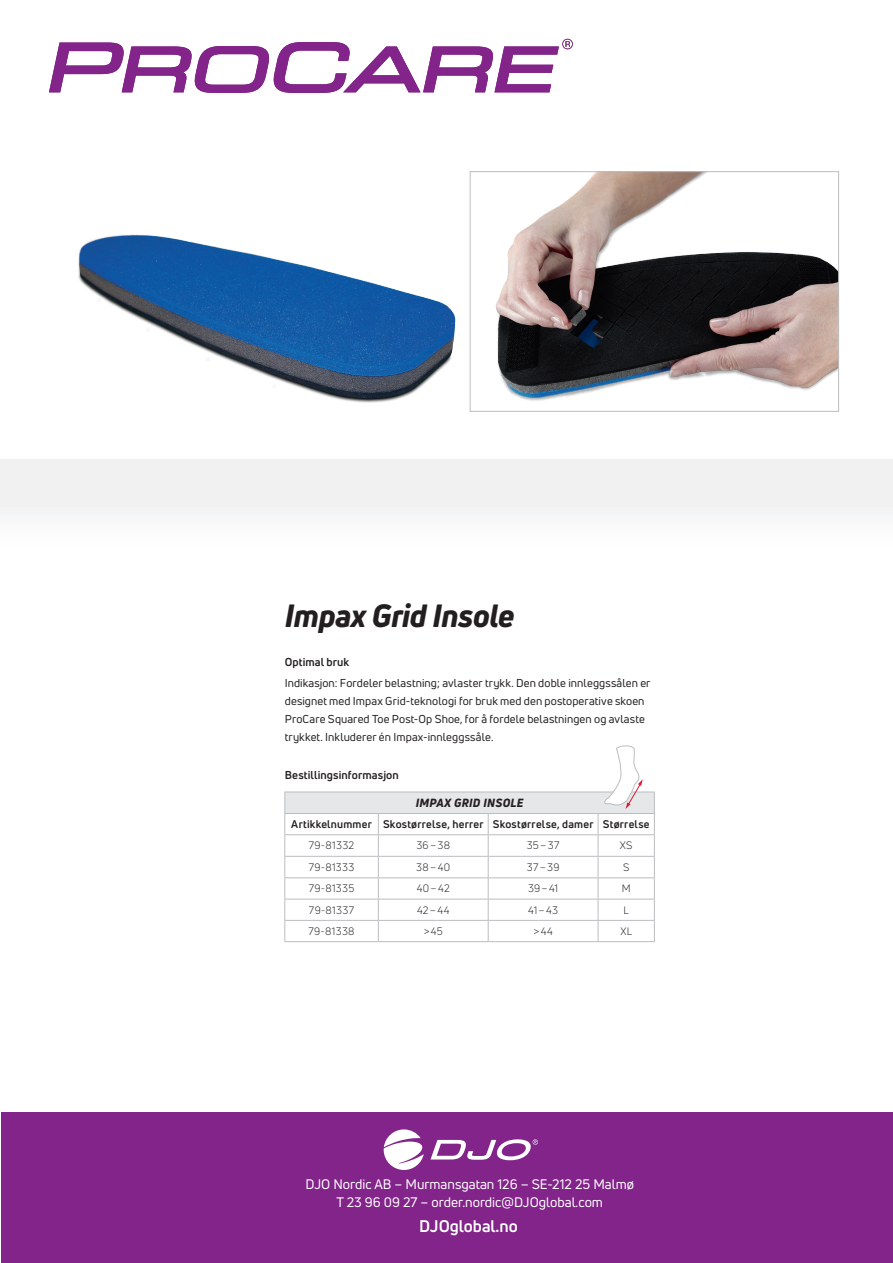
<style>
.page{position:relative;width:893px;height:1263px;background:#fff}
.page>*{position:absolute;margin:0;border:0;box-sizing:border-box;transform-origin:0 0}
.Produktnamn_21_25{font:italic 800 31.5px "Uni Neue";letter-spacing:-.015em;color:#231f20}
.t1{font:700 16.5px "Uni Neue";color:#fff}
.t2{font:13.5px "Uni Neue";color:#fff}
.Tabellcell_produktna{font:italic 800 11.7px "Uni Neue";letter-spacing:.025em;color:#231f20}
.Bröd_Optimal_Beställ{font:11.25px/18px "Uni Neue";letter-spacing:.01em;color:#231f20}
.Rubrik_Optimal_Bestä{font:700 11.25px "Uni Neue";letter-spacing:.01em;color:#231f20}
.Tabellcell_rubrik{font:700 10.8px "Uni Neue";letter-spacing:.025em;color:#231f20}
.Tabellcell_bröd{font:10.5px "Uni Neue";letter-spacing:.035em;color:#231f20}
</style>
<div class="page">
<svg style="left:49px;top:39px;width:524px;height:54px"></svg>
<div style="left:1px;top:1112px;width:892px;height:151px;background:#822489"></div>
<div style="left:1px;top:459px;width:892px;height:345px;background:linear-gradient(to right,#fcfcfc,#fcfcfc)"></div>
<img style="left:78px;top:234px;width:378px;height:169px">
<img style="left:495px;top:173px;width:342px;height:228px">
<div style="left:470px;top:171px;width:369px;height:241px;border:1px solid #bcbdc0"></div>
<svg style="left:384px;top:1129px;width:40px;height:41px"></svg>
<svg style="left:430px;top:1139px;width:108px;height:21px"></svg>
<div style="left:285px;top:792px;width:369px;height:21px;background:#e6e7e9"></div>
<svg style="left:378px;top:814px;width:1px;height:127px"></svg>
<hr style="left:284px;top:834px;width:94px;height:1px;background:#bcbdc0">
<hr style="left:284px;top:856px;width:94px;height:1px;background:#bcbdc0">
<hr style="left:284px;top:877px;width:94px;height:1px;background:#bcbdc0">
<hr style="left:378px;top:834px;width:110px;height:1px;background:#bcbdc0">
<hr style="left:488px;top:834px;width:110px;height:1px;background:#bcbdc0">
<hr style="left:598px;top:834px;width:57px;height:1px;background:#bcbdc0">
<hr style="left:378px;top:856px;width:110px;height:1px;background:#bcbdc0">
<hr style="left:488px;top:856px;width:110px;height:1px;background:#bcbdc0">
<hr style="left:598px;top:856px;width:57px;height:1px;background:#bcbdc0">
<hr style="left:378px;top:877px;width:110px;height:1px;background:#bcbdc0">
<hr style="left:488px;top:877px;width:110px;height:1px;background:#bcbdc0">
<hr style="left:598px;top:877px;width:57px;height:1px;background:#bcbdc0">
<hr style="left:378px;top:813px;width:110px;height:1px;background:#bcbdc0">
<hr style="left:488px;top:813px;width:110px;height:1px;background:#bcbdc0">
<svg style="left:488px;top:814px;width:1px;height:127px"></svg>
<hr style="left:598px;top:899px;width:57px;height:1px;background:#bcbdc0">
<hr style="left:598px;top:920px;width:57px;height:1px;background:#bcbdc0">
<hr style="left:598px;top:941px;width:57px;height:1px;background:#bcbdc0">
<hr style="left:284px;top:792px;width:94px;height:1px;background:#bcbdc0">
<svg style="left:284px;top:792px;width:1px;height:149px"></svg>
<hr style="left:378px;top:792px;width:110px;height:1px;background:#bcbdc0">
<hr style="left:488px;top:792px;width:110px;height:1px;background:#bcbdc0">
<hr style="left:598px;top:792px;width:57px;height:1px;background:#bcbdc0">
<svg style="left:654px;top:792px;width:1px;height:149px"></svg>
<hr style="left:284px;top:813px;width:94px;height:1px;background:#bcbdc0">
<hr style="left:598px;top:813px;width:57px;height:1px;background:#bcbdc0">
<hr style="left:284px;top:899px;width:94px;height:1px;background:#bcbdc0">
<hr style="left:378px;top:899px;width:110px;height:1px;background:#bcbdc0">
<hr style="left:488px;top:899px;width:110px;height:1px;background:#bcbdc0">
<hr style="left:284px;top:920px;width:94px;height:1px;background:#bcbdc0">
<hr style="left:378px;top:920px;width:110px;height:1px;background:#bcbdc0">
<hr style="left:488px;top:920px;width:110px;height:1px;background:#bcbdc0">
<hr style="left:284px;top:941px;width:94px;height:1px;background:#bcbdc0">
<hr style="left:378px;top:941px;width:110px;height:1px;background:#bcbdc0">
<hr style="left:488px;top:941px;width:110px;height:1px;background:#bcbdc0">
<svg style="left:598px;top:745px;width:45px;height:196px"></svg>
<p class="Produktnamn_21_25" style="left:285px;top:595px;width:231px">Impax Grid Insole</p>
<p class="Rubrik_Optimal_Bestä" style="left:285px;top:655px;width:66px">Optimal bruk</p>
<p class="Bröd_Optimal_Beställ" style="left:285px;top:674px;width:367px">Indikasjon: Fordeler belastning; avlaster trykk. Den doble innleggssålen er designet med Impax Grid-teknologi for bruk med den postoperative skoen ProCare Squared Toe Post-Op Shoe, for å fordele belastningen og avlaste trykket. Inkluderer én Impax-innleggssåle.</p>
<p class="Rubrik_Optimal_Bestä" style="left:285px;top:768px;width:116px">Bestillingsinformasjon</p>
<p class="Tabellcell_produktna" style="left:416px;top:795px;width:109px">IMPAX GRID INSOLE</p>
<p class="Tabellcell_rubrik" style="left:291px;top:817px;width:82px">Artikkelnummer</p>
<p class="Tabellcell_rubrik" style="left:383px;top:817px;width:102px">Skostørrelse, herrer</p>
<p class="Tabellcell_rubrik" style="left:493px;top:817px;width:102px">Skostørrelse, damer</p>
<p class="Tabellcell_rubrik" style="left:603px;top:817px;width:48px">Størrelse</p>
<p class="Tabellcell_bröd" style="left:309px;top:839px;width:47px">79-81332</p>
<p class="Tabellcell_bröd" style="left:416px;top:839px;width:35px">36–38</p>
<p class="Tabellcell_bröd" style="left:527px;top:839px;width:34px">35–37</p>
<p class="Tabellcell_bröd" style="left:620px;top:839px;width:14px">XS</p>
<p class="Tabellcell_bröd" style="left:309px;top:861px;width:47px">79-81333</p>
<p class="Tabellcell_bröd" style="left:416px;top:861px;width:35px">38–40</p>
<p class="Tabellcell_bröd" style="left:527px;top:861px;width:34px">37–39</p>
<p class="Tabellcell_bröd" style="left:623px;top:861px;width:8px">S</p>
<p class="Tabellcell_bröd" style="left:309px;top:882px;width:47px">79-81335</p>
<p class="Tabellcell_bröd" style="left:417px;top:882px;width:34px">40–42</p>
<p class="Tabellcell_bröd" style="left:528px;top:882px;width:32px">39–41</p>
<p class="Tabellcell_bröd" style="left:622px;top:882px;width:10px">M</p>
<p class="Tabellcell_bröd" style="left:309px;top:904px;width:47px">79-81337</p>
<p class="Tabellcell_bröd" style="left:417px;top:904px;width:34px">42–44</p>
<p class="Tabellcell_bröd" style="left:528px;top:904px;width:31px">41–43</p>
<p class="Tabellcell_bröd" style="left:624px;top:904px;width:7px">L</p>
<p class="Tabellcell_bröd" style="left:309px;top:925px;width:48px">79-81338</p>
<p class="Tabellcell_bröd" style="left:424px;top:925px;width:21px">&gt;45</p>
<p class="Tabellcell_bröd" style="left:533px;top:925px;width:21px">&gt;44</p>
<p class="Tabellcell_bröd" style="left:620px;top:925px;width:13px">XL</p>
<p class="t2" style="left:306px;top:1175px;width:330px">DJO Nordic AB – Murmansgatan 126 – SE-212 25 Malmø</p>
<p class="t2" style="left:337px;top:1193px;width:268px">T 23 96 09 27 – order.nordic@DJOglobal.com</p>
<p class="t1" style="left:419px;top:1215px;width:100px">DJOglobal.no</p>
</div>
